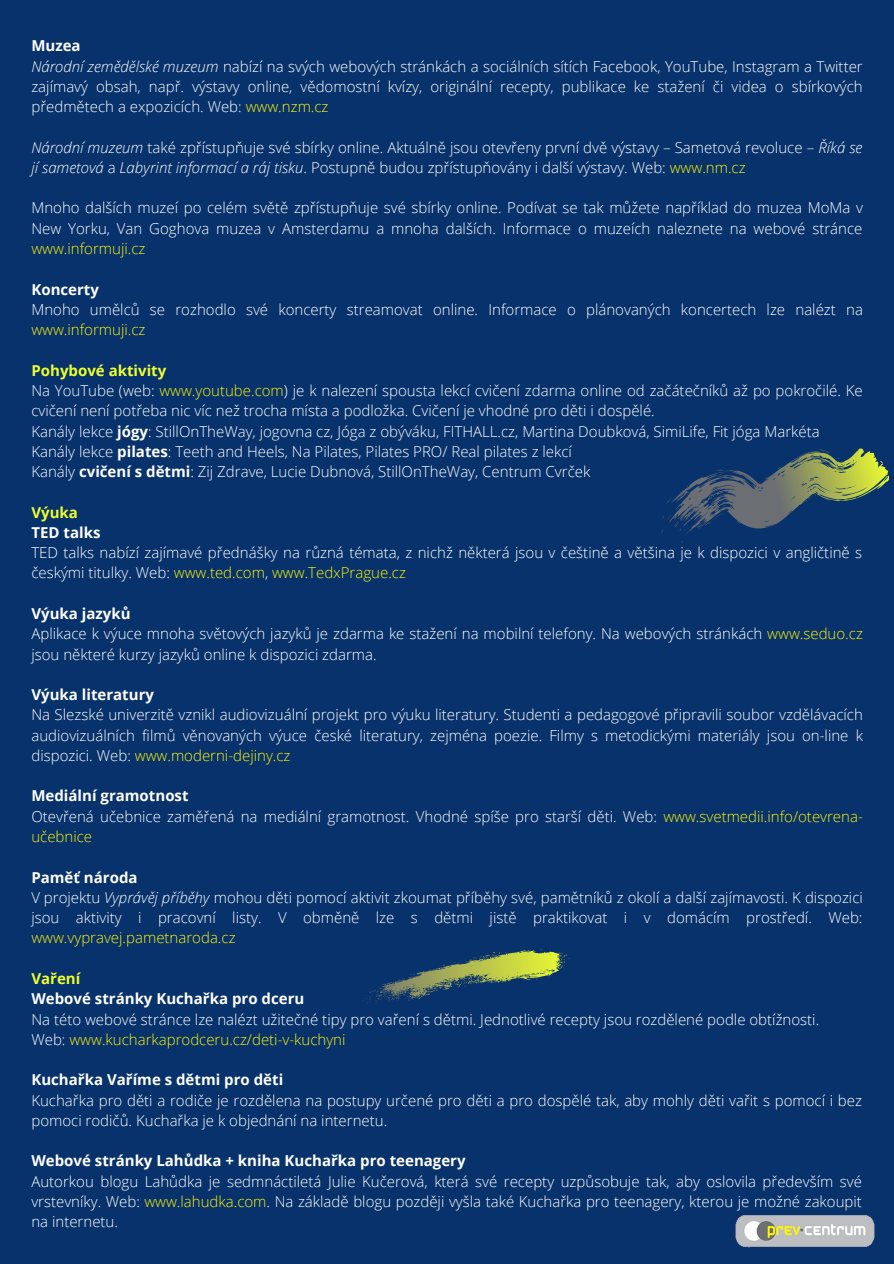
<style>
.page{position:relative;width:894px;height:1264px;background:#fff}
.page>*{position:absolute;margin:0;border:0;box-sizing:border-box;transform-origin:0 0}
.t1{font:300 15px/20.2px "Open Sans";color:#fff}
.t2{font:700 15px "Open Sans";color:#fff}
.t3{font:300 15px "Open Sans";color:#faf409}
.t4{font:700 15px "Open Sans";color:#eeff2f}
.s1{font-weight:700}
.s2{font-style:italic}
.s3{color:#faf409}
.s4{font-weight:700;color:#eeff2f}
</style>
<div class="page">
<div style="left:0;top:0;width:893px;height:1263px;background:#08326b"></div>
<img style="left:735px;top:1215px;width:139px;height:32px">
<svg style="left:363px;top:949px;width:207px;height:55px"></svg>
<svg style="left:661px;top:448px;width:228px;height:95px"></svg>
<p class="t1" style="left:31px;top:35px;width:832px"><span class="s1">Muzea<br></span><span class="s2">Národní zemědělské muzeum</span> nabízí na svých webových stránkách a sociálních sítích Facebook, YouTube, Instagram a Twitter zajímavý obsah, např. výstavy online, vědomostní kvízy, originální recepty, publikace ke stažení či videa o sbírkových předmětech a expozicích. Web: <span class="s3">www.nzm.cz</span></p>
<p class="t1" style="left:31px;top:137px;width:832px"><span class="s2">Národní muzeum</span> také zpřístupňuje své sbírky online. Aktuálně jsou otevřeny první dvě výstavy – Sametová revoluce – <span class="s2">Říká se jí sametová</span> a <span class="s2">Labyrint informací a ráj tisku</span>. Postupně budou zpřístupňovány i další výstavy. Web: <span class="s3">www.nm.cz</span></p>
<p class="t1" style="left:31px;top:197px;width:832px">Mnoho dalších muzeí po celém světě zpřístupňuje své sbírky online. Podívat se tak můžete například do muzea MoMa v<br>New Yorku, Van Goghova muzea v Amsterdamu a mnoha dalších. Informace o muzeích naleznete na webové stránce</p>
<p class="t3" style="left:31px;top:238px;width:115px">www.informuji.cz</p>
<p class="t2" style="left:31px;top:278px;width:69px">Koncerty</p>
<p class="t1" style="left:31px;top:299px;width:832px">Mnoho umělců se rozhodlo své koncerty streamovat online. Informace o plánovaných koncertech lze nalézt na</p>
<p class="t3" style="left:31px;top:319px;width:115px">www.informuji.cz</p>
<p class="t1" style="left:31px;top:360px;width:832px"><span class="s4">Pohybové aktivity<br></span>Na YouTube (web: <span class="s3">www.youtube.com</span>) je k nalezení spousta lekcí cvičení zdarma online od začátečníků až po pokročilé. Ke cvičení není potřeba nic víc než trocha místa a podložka. Cvičení je vhodné pro děti i dospělé.<br>Kanály lekce <span class="s1">jógy</span>: StillOnTheWay, jogovna cz, Jóga z obýváku, FITHALL.cz, Martina Doubková, SimiLife, Fit jóga Markéta Kanály lekce <span class="s1">pilates</span>: Teeth and Heels, Na Pilates, Pilates PRO/ Real pilates z lekcí<br>Kanály <span class="s1">cvičení s dětmi</span>: Zij Zdrave, Lucie Dubnová, StillOnTheWay, Centrum Cvrček</p>
<p class="t4" style="left:31px;top:501px;width:48px">Výuka</p>
<p class="t2" style="left:31px;top:522px;width:71px">TED talks</p>
<p class="t1" style="left:31px;top:542px;width:832px">TED talks nabízí zajímavé přednášky na různá témata, z nichž některá jsou v češtině a většina je k dispozici v angličtině s českými titulky. Web: <span class="s3">www.ted.com</span>, <span class="s3">www.TedxPrague.cz</span></p>
<p class="t1" style="left:31px;top:603px;width:832px"><span class="s1">Výuka jazyků<br></span>Aplikace k výuce mnoha světových jazyků je zdarma ke stažení na mobilní telefony. Na webových stránkách <span class="s3">www.seduo.cz </span>jsou některé kurzy jazyků online k dispozici zdarma.</p>
<p class="t2" style="left:31px;top:684px;width:124px">Výuka literatury</p>
<p class="t1" style="left:31px;top:704px;width:832px;text-align:justify">Na Slezské univerzitě vznikl audiovizuální projekt pro výuku literatury. Studenti a pedagogové připravili soubor vzdělávacích audiovizuálních filmů věnovaných výuce české literatury, zejména poezie. Filmy s metodickými materiály jsou on-line k dispozici. Web: <span class="s3">www.moderni-dejiny.cz</span></p>
<p class="t1" style="left:31px;top:785px;width:832px"><span class="s1">Mediální gramotnost<br></span>Otevřená učebnice zaměřená na mediální gramotnost. Vhodné spíše pro starší děti. Web: <span class="s3">www.svetmedii.info/otevrena&shy;učebnice</span></p>
<p class="t1" style="left:31px;top:866px;width:832px"><span class="s1">Paměť národa<br></span>V projektu <span class="s2">Vyprávěj příběhy</span> mohou děti pomocí aktivit zkoumat příběhy své, pamětníků z okolí a další zajímavosti. K dispozici jsou aktivity i pracovní listy. V obměně lze s dětmi jistě praktikovat i v domácím prostředí. Web:</p>
<p class="t3" style="left:31px;top:927px;width:206px">www.vypravej.pametnaroda.cz</p>
<p class="t4" style="left:31px;top:967px;width:50px">Vaření</p>
<p class="t2" style="left:31px;top:988px;width:274px">Webové stránky Kuchařka pro dceru</p>
<p class="t1" style="left:31px;top:1008px;width:789px">Na této webové stránce lze nalézt užitečné tipy pro vaření s dětmi. Jednotlivé recepty jsou rozdělené podle obtížnosti.<br>Web: <span class="s3">www.kucharkaprodceru.cz/deti-v-kuchyni</span></p>
<p class="t2" style="left:31px;top:1069px;width:253px">Kuchařka Vaříme s dětmi pro děti</p>
<p class="t1" style="left:31px;top:1089px;width:831px">Kuchařka pro děti a rodiče je rozdělena na postupy určené pro děti a pro dospělé tak, aby mohly děti vařit s pomocí i bez pomoci rodičů. Kuchařka je k objednání na internetu.</p>
<p class="t2" style="left:31px;top:1150px;width:435px">Webové stránky Lahůdka + kniha Kuchařka pro teenagery</p>
<p class="t1" style="left:31px;top:1170px;width:831px;text-align:justify">Autorkou blogu Lahůdka je sedmnáctiletá Julie Kučerová, která své recepty uzpůsobuje tak, aby oslovila především své vrstevníky. Web: <span class="s3">www.lahudka.com</span>. Na základě blogu později vyšla také Kuchařka pro teenagery, kterou je možné zakoupit na internetu.</p>
</div>
